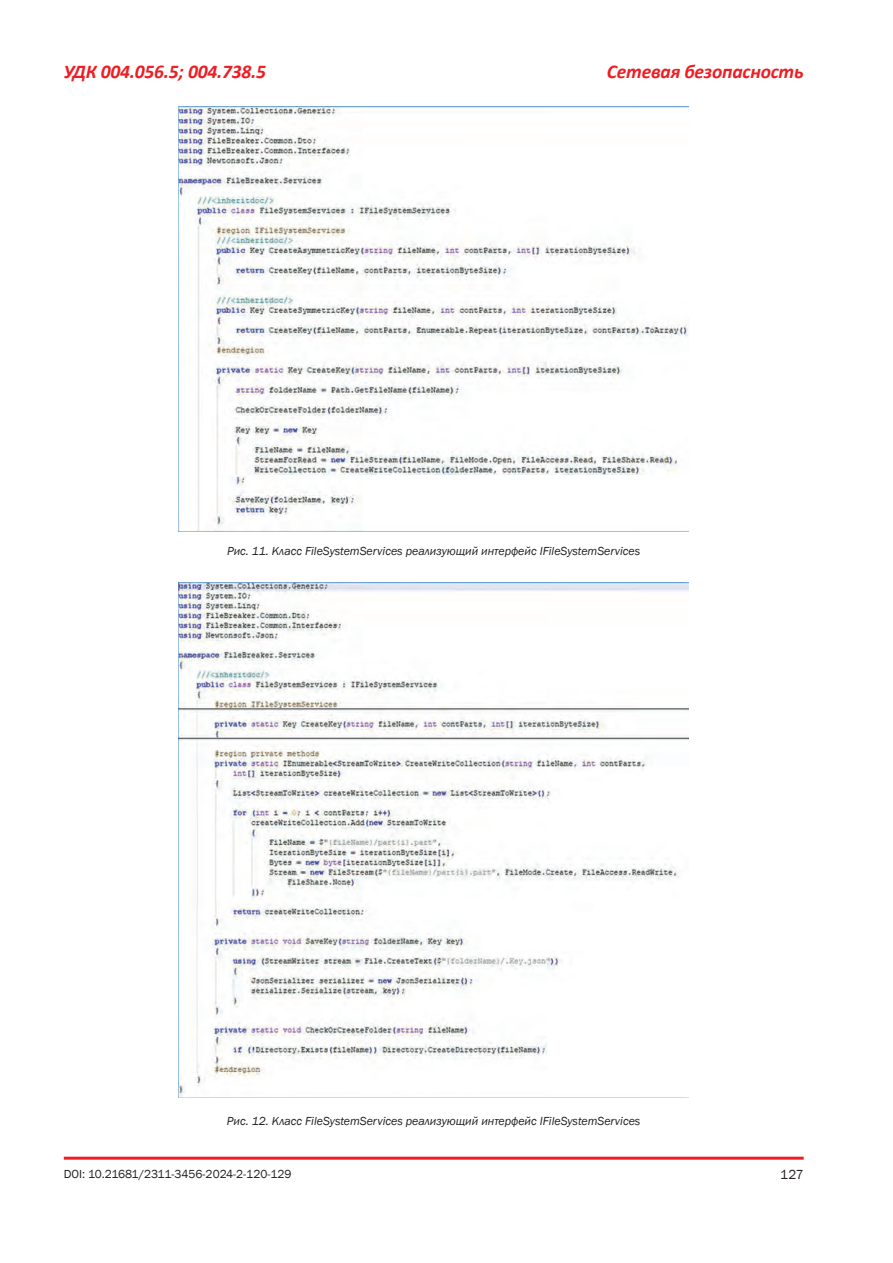
<style>
.page{position:relative;width:893px;height:1263px;background:#fff}
.page>*{position:absolute;margin:0;border:0;box-sizing:border-box;transform-origin:0 0}
.t1{font:italic 700 19.5px "Calibri";letter-spacing:-.01em;color:#ee1d23}
.t2{font:13.5px "Franklin Gothic";color:#231f20}
.t3{font:italic 12px "Franklin Gothic";color:#231f20}
.t4{font:12px "Franklin Gothic";color:#231f20}
</style>
<div class="page">
<hr style="left:64px;top:1157px;width:740px;height:3px;background:#ee1d23">
<img style="left:179px;top:106px;width:510px;height:426px">
<img style="left:179px;top:583px;width:510px;height:515px">
<h1 class="t1" style="left:64px;top:58px;width:204px">УДК 004.056.5; 004.738.5</h1>
<h1 class="t1" style="left:607px;top:58px;width:198px">Сетевая безопасность</h1>
<p class="t3" style="left:227px;top:543px;width:415px">Рис. 11. Класс FileSystemServices реализующий интерфейс IFileSystemServices</p>
<p class="t3" style="left:227px;top:1113px;width:415px">Рис. 12. Класс FileSystemServices реализующий интерфейс IFileSystemServices</p>
<p class="t4" style="left:64px;top:1166px;width:229px">DOI: 10.21681/2311-3456-2024-2-120-129</p>
<p class="t2" style="left:780px;top:1166px;width:25px">127</p>
</div>
